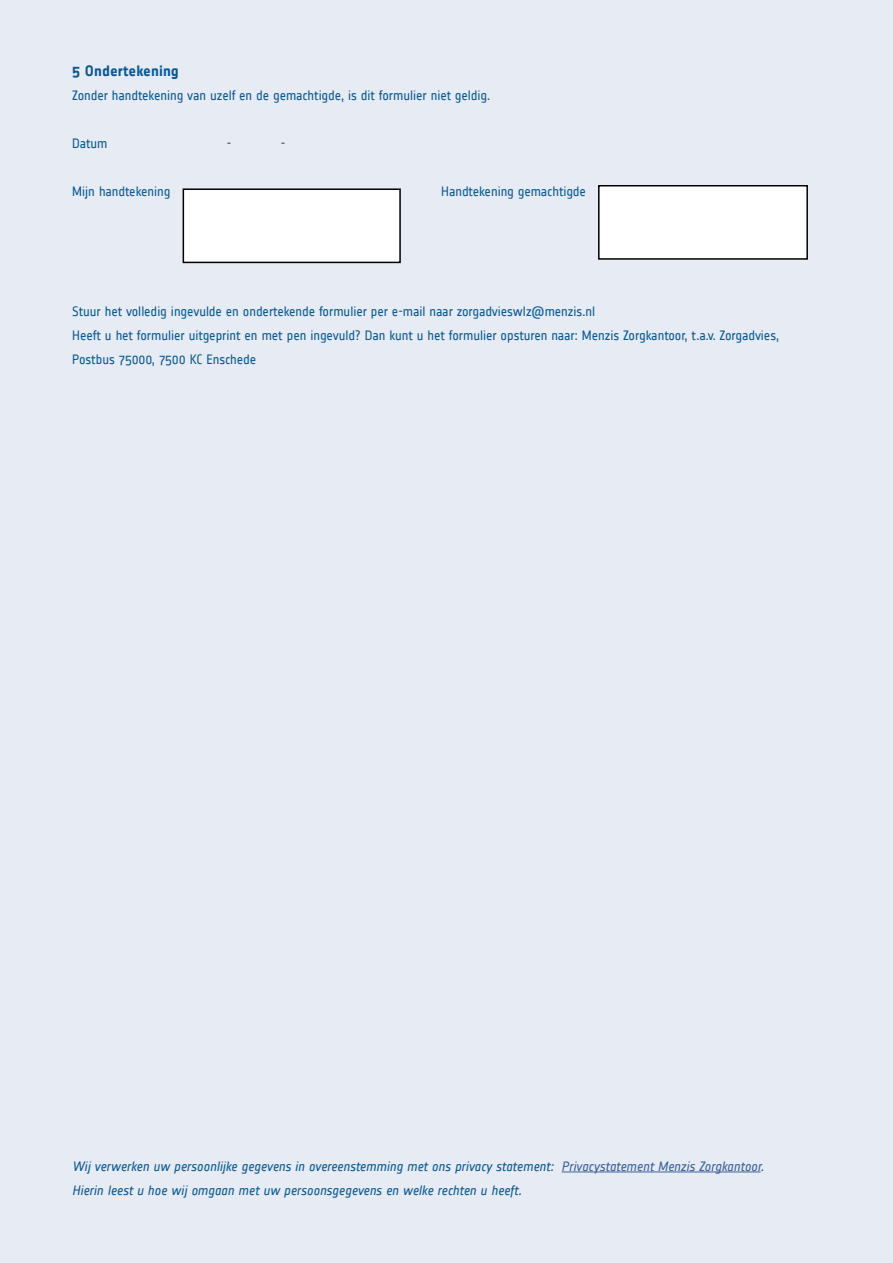
<style>
.page{position:relative;width:893px;height:1263px;background:#e7ebf4}
.page>*{position:absolute;margin:0;border:0;box-sizing:border-box;transform-origin:0 0}
.tussenkop{font:700 15px "Notes";letter-spacing:.005em;color:#0c5992}
.Basistekst{font:13.5px/24px "Notes";letter-spacing:-.005em;color:#0c5992}
.Basistekst-2{font:italic 13.5px "Notes";letter-spacing:-.01em;color:#0c5992}
.s1{color:#3b629b}
</style>
<div class="page">
<div style="left:183px;top:188px;width:218px;height:75px;background:#fff;border:2px solid #000"></div>
<div style="left:598px;top:185px;width:210px;height:75px;background:#fff;border:2px solid #000"></div>
<hr style="left:562px;top:1171px;width:199px;height:1px;background:#3b629b">
<p class="tussenkop" style="left:72px;top:62px;width:108px">5 Ondertekening</p>
<p class="Basistekst" style="left:72px;top:83px;width:419px">Zonder handtekening van uzelf en de gemachtigde, is dit formulier niet geldig.</p>
<p class="Basistekst" style="left:72px;top:131px;width:37px">Datum</p>
<p class="Basistekst" style="left:227px;top:131px;width:6px">-</p>
<p class="Basistekst" style="left:281px;top:131px;width:6px">-</p>
<p class="Basistekst" style="left:72px;top:179px;width:100px">Mijn handtekening</p>
<p class="Basistekst" style="left:441px;top:179px;width:146px">Handtekening gemachtigde</p>
<p class="Basistekst" style="left:72px;top:299px;width:524px">Stuur het volledig ingevulde en ondertekende formulier per e-mail naar zorgadvieswlz@menzis.nl</p>
<p class="Basistekst" style="left:72px;top:323px;width:708px">Heeft u het formulier uitgeprint en met pen ingevuld? Dan kunt u het formulier opsturen naar: Menzis Zorgkantoor, t.a.v. Zorgadvies,<br>Postbus 75000, 7500 KC Enschede</p>
<p class="Basistekst-2" style="left:72px;top:1159px;width:693px">Wij verwerken uw persoonlijke gegevens in overeenstemming met ons privacy statement: <span class="s1">Privacystatement Menzis Zorgkantoor</span>.</p>
<p class="Basistekst-2" style="left:72px;top:1183px;width:451px">Hierin leest u hoe wij omgaan met uw persoonsgegevens en welke rechten u heeft.</p>
</div>
